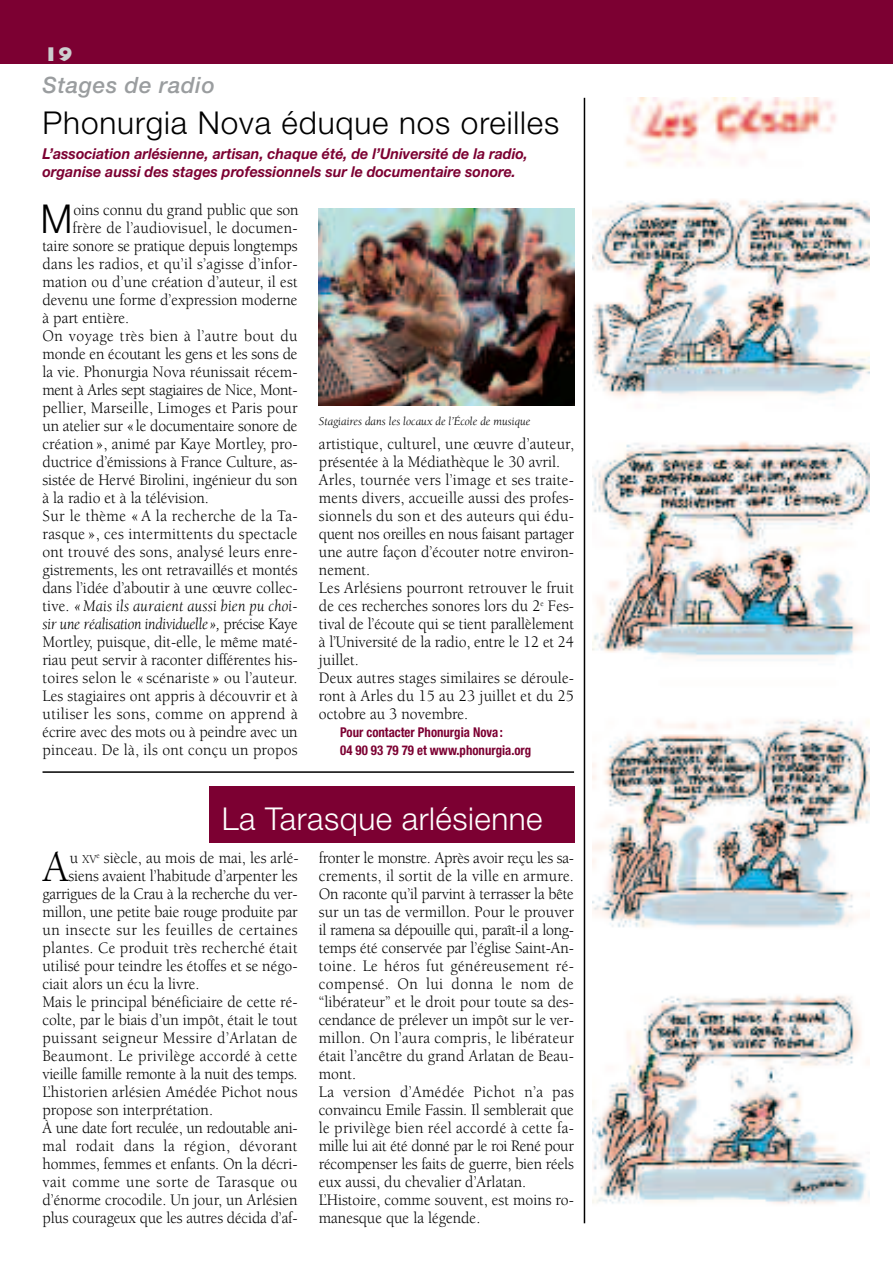
<style>
.page{position:relative;width:893px;height:1263px;background:#fff}
.page>*{position:absolute;margin:0;border:0;box-sizing:border-box;transform-origin:0 0}
.t1{font:44.85px "Berkeley";color:#000;scale:.95 1}
.t2{font:300 39.9px "Helvetica Neue";color:#000;scale:.95 1}
.t3{font:300 31.5px "Helvetica Neue";letter-spacing:.03em;color:#000}
.t4{font:300 31.5px "Helvetica Neue";letter-spacing:.015em;color:#fff}
.t5{font:italic 500 22.5px "Helvetica Neue";letter-spacing:.03em;color:#9a9d9f}
.t6{font:800 19.95px "Gill Sans";color:#cdcecf;scale:1.06 1}
.t7{font:16.5px/18px "Berkeley";color:#000;scale:.95 1}
.t8{font:16.5px "Berkeley";letter-spacing:.025em;color:#000;scale:.95 1}
.t9{font:16.5px "Berkeley";letter-spacing:.02em;color:#000;scale:.95 1}
.t10{font:16.5px "Berkeley";letter-spacing:-.02em;color:#000;scale:.95 1}
.t11{font:italic 16.5px "Berkeley";letter-spacing:-.025em;color:#000;scale:.95 1}
.t12{font:italic 16.5px "Berkeley";letter-spacing:.005em;color:#000;scale:.95 1}
.t13{font:italic 700 15px/18px "Helvetica Neue";color:#7c0032;scale:.95 1}
.t14{font:700 condensed 13.5px/18px "Helvetica Neue";color:#7c0032;scale:.95 1}
.t15{font:italic 12px "Berkeley";color:#000}
.s1{font-style:normal}
.s2{font-size:12.3px}
</style>
<div class="page">
<div style="left:0;top:0;width:893px;height:64px;background:#7c0032"></div>
<img style="left:593px;top:98px;width:276px;height:1106px">
<hr style="left:584px;top:98px;width:1px;height:1125px;background:#000">
<div style="left:209px;top:786px;width:365px;height:57px;background:#7c0032"></div>
<img style="left:319px;top:209px;width:255px;height:197px">
<hr style="left:43px;top:771px;width:531px;height:2px;background:#000">
<p class="t6" style="left:44px;top:47px;width:29px">19</p>
<h3 class="t5" style="left:43px;top:77px;width:174px">Stages de radio</h3>
<h3 class="t3" style="left:43px;top:104px;width:518px">Phonurgia Nova éduque nos oreilles</h3>
<p class="t13" style="left:43px;top:146px;width:512px">L’association arlésienne, artisan, chaque été, de l’Université de la radio, organise aussi des stages professionnels sur le documentaire sonore.</p>
<h2 class="t2" style="left:41px;top:195px;width:35px">M</h2>
<p class="t7" style="left:73px;top:202px;width:239px">oins connu du grand public que son</p>
<p class="t7" style="left:72px;top:220px;width:239px">frère de l’audiovisuel, le documen-</p>
<p class="t7" style="left:43px;top:238px;width:270px">taire sonore se pratique depuis longtemps</p>
<p class="t9" style="left:43px;top:258px;width:270px">dans les radios, et qu’il s’agisse d’infor-</p>
<p class="t7" style="left:43px;top:274px;width:270px">mation ou d’une création d’auteur, il est</p>
<p class="t7" style="left:43px;top:292px;width:270px">devenu une forme d’expression moderne</p>
<p class="t7" style="left:43px;top:310px;width:93px">à part entière.</p>
<p class="t8" style="left:43px;top:330px;width:270px">On voyage très bien à l’autre bout du</p>
<p class="t7" style="left:43px;top:346px;width:270px">monde en écoutant les gens et les sons de</p>
<p class="t7" style="left:43px;top:364px;width:270px">la vie. Phonurgia Nova réunissait récem-</p>
<p class="t10" style="left:43px;top:384px;width:270px">ment à Arles sept stagiaires de Nice, Mont-</p>
<p class="t7" style="left:43px;top:400px;width:270px">pellier, Marseille, Limoges et Paris pour</p>
<p class="t7" style="left:43px;top:418px;width:270px">un atelier sur «le documentaire sonore de</p>
<p class="t7" style="left:43px;top:436px;width:270px">création », animé par Kaye Mortley, pro-</p>
<p class="t7" style="left:43px;top:454px;width:270px">ductrice d’émissions à France Culture, as-</p>
<p class="t7" style="left:43px;top:472px;width:270px">sistée de Hervé Birolini, ingénieur du son</p>
<p class="t7" style="left:43px;top:490px;width:177px">à la radio et à la télévision.</p>
<p class="t8" style="left:43px;top:510px;width:270px">Sur le thème « A la recherche de la Ta-</p>
<p class="t9" style="left:43px;top:528px;width:270px">rasque », ces intermittents du spectacle</p>
<p class="t7" style="left:43px;top:544px;width:270px">ont trouvé des sons, analysé leurs enre-</p>
<p class="t7" style="left:43px;top:562px;width:270px">gistrements, les ont retravaillés et montés</p>
<p class="t7" style="left:43px;top:580px;width:270px">dans l’idée d’aboutir à une œuvre collec-</p>
<p class="t12" style="left:43px;top:600px;width:270px"><span class="s1">tive.</span> «Mais ils auraient aussi bien pu choi-</p>
<p class="t11" style="left:43px;top:618px;width:270px">sir une réalisation individuelle», <span class="s1">précise Kaye</span></p>
<p class="t7" style="left:43px;top:634px;width:270px">Mortley, puisque, dit-elle, le même maté-</p>
<p class="t7" style="left:43px;top:652px;width:270px">riau peut servir à raconter différentes his-</p>
<p class="t7" style="left:43px;top:670px;width:270px">toires selon le « scénariste » ou l’auteur.</p>
<p class="t7" style="left:43px;top:688px;width:270px">Les stagiaires ont appris à découvrir et à</p>
<p class="t8" style="left:43px;top:708px;width:270px">utiliser les sons, comme on apprend à</p>
<p class="t7" style="left:43px;top:724px;width:270px">écrire avec des mots ou à peindre avec un</p>
<p class="t7" style="left:43px;top:742px;width:270px">pinceau. De là, ils ont conçu un propos</p>
<p class="t15" style="left:319px;top:417px;width:213px">Stagiaires dans les locaux de l’École de musique</p>
<p class="t7" style="left:319px;top:436px;width:270px">artistique, culturel, une œuvre d’auteur, présentée à la Médiathèque le 30 avril.<br>Arles, tournée vers l’image et ses traite&shy;ments divers, accueille aussi des profes&shy;sionnels du son et des auteurs qui édu&shy;quent nos oreilles en nous faisant partager une autre façon d’écouter notre environ&shy;nement.<br>Les Arlésiens pourront retrouver le fruit de ces recherches sonores lors du 2<sup>e</sup> Fes&shy;tival de l’écoute qui se tient parallèlement à l’Université de la radio, entre le 12 et 24 juillet.<br>Deux autres stages similaires se déroule&shy;ront à Arles du 15 au 23 juillet et du 25 octobre au 3 novembre.</p>
<p class="t14" style="left:340px;top:725px;width:203px">Pour contacter Phonurgia Nova:<br>04 90 93 79 79 et www.phonurgia.org</p>
<h3 class="t4" style="left:222px;top:800px;width:322px">La Tarasque arlésienne</h3>
<h1 class="t1" style="left:43px;top:850px;width:29px">A</h1>
<p class="t7" style="left:70px;top:850px;width:243px">u <span class="s2">XV</span><sup>e</sup> siècle, au mois de mai, les arlé-</p>
<p class="t7" style="left:69px;top:868px;width:243px">siens avaient l’habitude d’arpenter les</p>
<p class="t10" style="left:43px;top:888px;width:270px">garrigues de la Crau à la recherche du ver-</p>
<p class="t7" style="left:43px;top:904px;width:270px">millon, une petite baie rouge produite par</p>
<p class="t8" style="left:43px;top:924px;width:270px">un insecte sur les feuilles de certaines</p>
<p class="t9" style="left:43px;top:942px;width:270px">plantes. Ce produit très recherché était</p>
<p class="t7" style="left:43px;top:958px;width:270px">utilisé pour teindre les étoffes et se négo-</p>
<p class="t7" style="left:43px;top:976px;width:167px">ciait alors un écu la livre.</p>
<p class="t7" style="left:43px;top:994px;width:270px">Mais le principal bénéficiaire de cette ré-</p>
<p class="t7" style="left:43px;top:1012px;width:270px">colte, par le biais d’un impôt, était le tout</p>
<p class="t8" style="left:43px;top:1032px;width:270px">puissant seigneur Messire d’Arlatan de</p>
<p class="t8" style="left:42px;top:1050px;width:270px">Beaumont. Le privilège accordé à cette</p>
<p class="t7" style="left:42px;top:1066px;width:270px">vieille famille remonte à la nuit des temps.</p>
<p class="t7" style="left:42px;top:1084px;width:270px">L’historien arlésien Amédée Pichot nous</p>
<p class="t7" style="left:42px;top:1102px;width:181px">propose son interprétation.</p>
<p class="t10" style="left:42px;top:1122px;width:270px">À une date fort reculée, un redoutable ani-</p>
<p class="t8" style="left:42px;top:1140px;width:270px">mal rodait dans la région, dévorant</p>
<p class="t7" style="left:42px;top:1156px;width:270px">hommes, femmes et enfants. On la décri-</p>
<p class="t8" style="left:42px;top:1176px;width:270px">vait comme une sorte de Tarasque ou</p>
<p class="t7" style="left:42px;top:1192px;width:270px">d’énorme crocodile. Un jour, un Arlésien</p>
<p class="t7" style="left:42px;top:1210px;width:270px">plus courageux que les autres décida d’af-</p>
<p class="t7" style="left:319px;top:850px;width:270px">fronter le monstre. Après avoir reçu les sa&shy;crements, il sortit de la ville en armure.<br>On raconte qu’il parvint à terrasser la bête sur un tas de vermillon. Pour le prouver il ramena sa dépouille qui, paraît-il a long&shy;temps été conservée par l’église Saint-An&shy;toine. Le héros fut généreusement ré&shy;compensé. On lui donna le nom de “libérateur” et le droit pour toute sa des&shy;cendance de prélever un impôt sur le ver&shy;millon. On l’aura compris, le libérateur était l’ancêtre du grand Arlatan de Beau&shy;mont.<br>La version d’Amédée Pichot n’a pas convaincu Emile Fassin. Il semblerait que le privilège bien réel accordé à cette fa&shy;mille lui ait été donné par le roi René pour récompenser les faits de guerre, bien réels eux aussi, du chevalier d’Arlatan.<br>L’Histoire, comme souvent, est moins ro&shy;manesque que la légende.</p>
</div>
